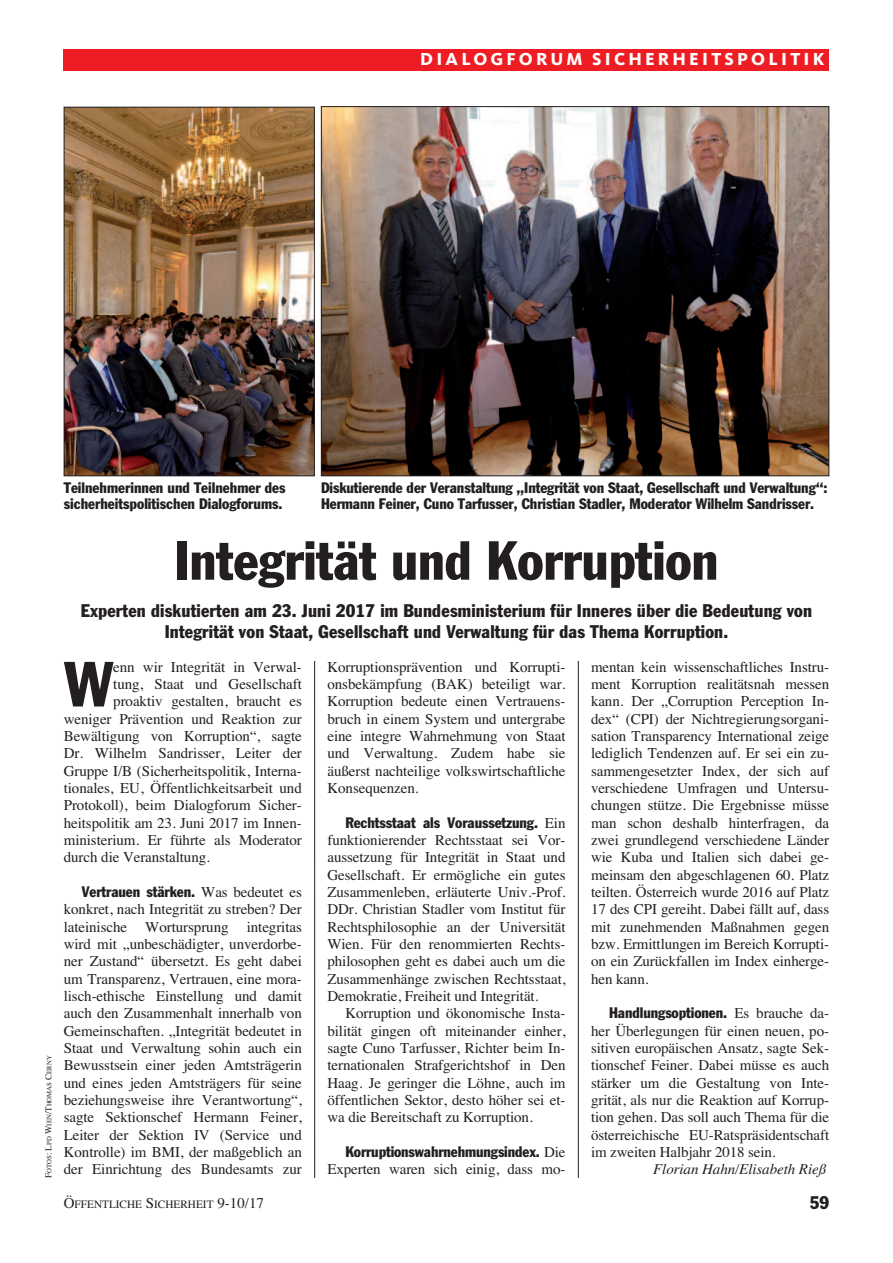
<style>
.page{position:relative;width:893px;height:1263px;background:#fff}
.page>*{position:absolute;margin:0;border:0;box-sizing:border-box;transform-origin:0 0}
.t1{font:condensed 62.7px "Franklin Gothic";color:#231f20}
.t2{font:condensed 54px "Franklin Gothic";color:#231f20}
.t3{font:condensed 18px/21.6px "Franklin Gothic";letter-spacing:.01em;color:#231f20;text-align:center}
.t4{font:800 18px "Kievit";letter-spacing:.175em;color:#fff}
.t5{font:15px/17.2px "Times";letter-spacing:-.005em;color:#231f20;text-align:justify}
.t6{font:condensed 15px/15.8px "Franklin Gothic";letter-spacing:-.005em;color:#231f20}
.t7{font:italic 15px "Times";letter-spacing:-.005em;color:#231f20}
.t8{font:11.25px "Times";color:#231f20}
.t9{font:6.75px "Times";color:#231f20}
.s1{font-size:9px}
.s2{font-family:"Times";font-stretch:normal}
.s3{font-size:15px}
</style>
<div class="page">
<hr style="left:314px;top:661px;width:1px;height:517px;background:#231f20">
<div style="left:64px;top:49px;width:765px;height:21px;background:#ee1d23"></div>
<hr style="left:578px;top:661px;width:1px;height:517px;background:#231f20">
<img style="left:66px;top:109px;width:247px;height:365px">
<div style="left:64px;top:107px;width:251px;height:369px;border:1px solid #231f20"></div>
<img style="left:323px;top:108px;width:504px;height:366px">
<p class="t4" style="left:420px;top:53px;width:406px">DIALOGFORUM SICHERHEITSPOLITIK</p>
<p class="t6" style="left:64px;top:481px;width:223px">Teilnehmerinnen und Teilnehmer des sicherheitspolitischen Dialogforums.</p>
<p class="t6" style="left:321px;top:481px;width:508px">Diskutierende der Veranstaltung „Integrität von Staat, Gesellschaft und Verwaltung“:<br>Hermann Feiner, Cuno Tarfusser, Christian Stadler, Moderator Wilhelm Sandrisser.</p>
<p class="t9" style="left:45px;top:1178px;width:124px;rotate:-90deg"><span class="s1">F</span>OTOS<span class="s1">: L</span>PD <span class="s1">W</span>IEN<span class="s1">/T</span>HOMAS <span class="s1">C</span>ERNY</p>
<h2 class="t2" style="left:174px;top:541px;width:545px">Integrität und Korruption</h2>
<p class="t3" style="left:81px;top:601px;width:733px">Experten diskutierten am 23. Juni 2017 im Bundesministerium für Inneres über die Bedeutung von<br>Integrität von Staat, Gesellschaft und Verwaltung für das Thema Korruption.</p>
<h1 class="t1" style="left:64px;top:662px;width:51px">W</h1>
<p class="t5" style="left:113px;top:658px;width:190px">enn wir Integrität in Verwal-</p>
<p class="t5" style="left:113px;top:675px;width:190px">tung, Staat und Gesellschaft</p>
<p class="t5" style="left:113px;top:693px;width:190px">proaktiv gestalten, braucht es</p>
<p class="t5" style="left:64px;top:710px;width:240px">weniger Prävention und Reaktion zur</p>
<p class="t5" style="left:64px;top:727px;width:240px">Bewältigung von Korruption“, sagte</p>
<p class="t5" style="left:64px;top:745px;width:240px">Dr. Wilhelm Sandrisser, Leiter der</p>
<p class="t5" style="left:64px;top:762px;width:240px">Gruppe I/B (Sicherheitspolitik, Interna-</p>
<p class="t5" style="left:64px;top:779px;width:240px">tionales, EU, Öffentlichkeitsarbeit und</p>
<p class="t5" style="left:64px;top:797px;width:240px">Protokoll), beim Dialogforum Sicher-</p>
<p class="t5" style="left:64px;top:814px;width:240px">heitspolitik am 23. Juni 2017 im Innen-</p>
<p class="t5" style="left:64px;top:831px;width:240px">ministerium. Er führte als Moderator</p>
<p class="t5" style="left:64px;top:849px;width:148px">durch die Veranstaltung.</p>
<p class="t6" style="left:82px;top:885px;width:222px">Vertrauen stärken. <span class="s2">Was bedeutet es</span></p>
<p class="t5" style="left:64px;top:900px;width:240px">konkret, nach Integrität zu streben? Der lateinische Wortursprung integritas wird mit „unbeschädigter, unverdorbe&shy;ner Zustand“ übersetzt. Es geht dabei um Transparenz, Vertrauen, eine mora&shy;lisch-ethische Einstellung und damit auch den Zusammenhalt innerhalb von Gemeinschaften. „Integrität bedeutet in Staat und Verwaltung sohin auch ein Bewusstsein einer jeden Amtsträgerin und eines jeden Amtsträgers für seine beziehungsweise ihre Verantwortung“, sagte Sektionschef Hermann Feiner, Leiter der Sektion IV (Service und Kontrolle) im BMI, der maßgeblich an der Einrichtung des Bundesamts zur</p>
<p class="t5" style="left:327px;top:658px;width:240px">Korruptionsprävention und Korrupti&shy;onsbekämpfung (BAK) beteiligt war.<br>Korruption bedeute einen Vertrauens&shy;bruch in einem System und untergrabe eine integre Wahrnehmung von Staat und Verwaltung. Zudem habe sie äußerst nachteilige volkswirtschaftliche Konsequenzen.</p>
<p class="t6" style="left:345px;top:816px;width:222px">Rechtsstaat als Voraussetzung. <span class="s2">Ein</span></p>
<p class="t5" style="left:327px;top:831px;width:240px">funktionierender Rechtsstaat sei Vor&shy;aussetzung für Integrität in Staat und Gesellschaft. Er ermögliche ein gutes Zusammenleben, erläuterte Univ.-Prof.<br>DDr. Christian Stadler vom Institut für Rechtsphilosophie an der Universität Wien. Für den renommierten Rechts&shy;philosophen geht es dabei auch um die Zusammenhänge zwischen Rechtsstaat, Demokratie, Freiheit und Integrität.</p>
<p class="t5" style="left:327px;top:1004px;width:240px;text-indent:18px">Korruption und ökonomische Insta&shy;bilität gingen oft miteinander einher, sagte Cuno Tarfusser, Richter beim In&shy;ternationalen Strafgerichtshof in Den Haag. Je geringer die Löhne, auch im öffentlichen Sektor, desto höher sei et&shy;wa die Bereitschaft zu Korruption.</p>
<p class="t6" style="left:345px;top:1145px;width:222px">Korruptionswahrnehmungsindex. <span class="s2">Die</span></p>
<p class="t5" style="left:327px;top:1160px;width:239px">Experten waren sich einig, dass mo-</p>
<p class="t5" style="left:591px;top:658px;width:240px">mentan kein wissenschaftliches Instru&shy;ment Korruption realitätsnah messen kann. Der „Corruption Perception In&shy;dex“ (CPI) der Nichtregierungsorgani&shy;sation Transparency International zeige lediglich Tendenzen auf. Er sei ein zu&shy;sammengesetzter Index, der sich auf verschiedene Umfragen und Untersu&shy;chungen stütze. Die Ergebnisse müsse man schon deshalb hinterfragen, da zwei grundlegend verschiedene Länder wie Kuba und Italien sich dabei ge&shy;meinsam den abgeschlagenen 60. Platz teilten. Österreich wurde 2016 auf Platz 17 des CPI gereiht. Dabei fällt auf, dass mit zunehmenden Maßnahmen gegen bzw. Ermittlungen im Bereich Korrupti&shy;on ein Zurückfallen im Index einherge&shy;hen kann.</p>
<p class="t6" style="left:609px;top:1006px;width:221px">Handlungsoptionen. <span class="s2">Es brauche da-</span></p>
<p class="t5" style="left:591px;top:1022px;width:240px">her Überlegungen für einen neuen, po&shy;sitiven europäischen Ansatz, sagte Sek&shy;tionschef Feiner. Dabei müsse es auch stärker um die Gestaltung von Inte&shy;grität, als nur die Reaktion auf Korrup&shy;tion gehen. Das soll auch Thema für die österreichische EU-Ratspräsidentschaft im zweiten Halbjahr 2018 sein.</p>
<p class="t7" style="left:653px;top:1160px;width:175px">Florian Hahn/Elisabeth Rieß</p>
<p class="t8" style="left:64px;top:1198px;width:202px"><span class="s3">Ö</span>FFENTLICHE <span class="s3">S</span>ICHERHEIT <span class="s3">9-10/17</span></p>
<p class="t3" style="left:810px;top:1193px;width:21px">59</p>
</div>
